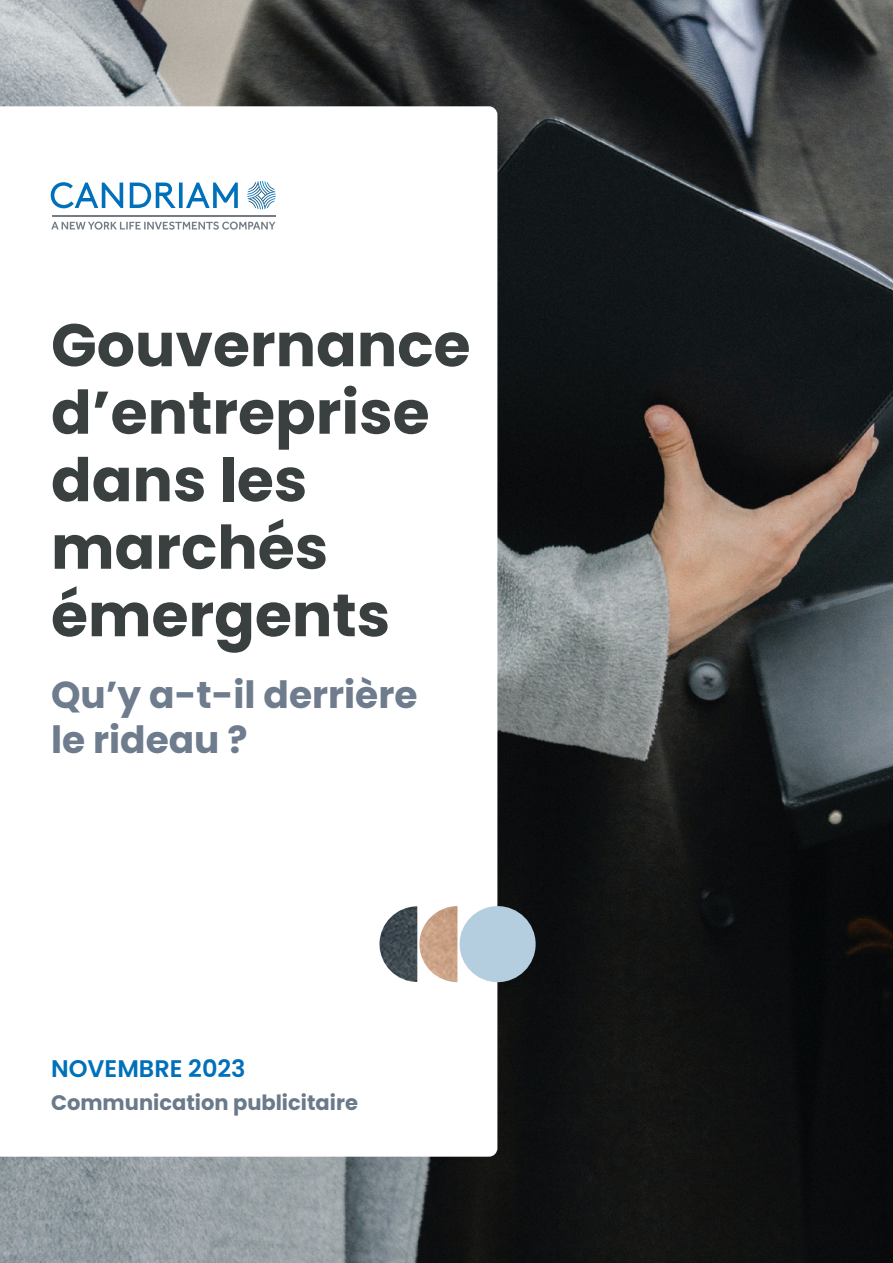
<style>
.page{position:relative;width:893px;height:1263px;background:#fff}
.page>*{position:absolute;margin:0;border:0;box-sizing:border-box;transform-origin:0 0}
.t1{font:700 60px/67.5px "Poppins";color:#39403f}
.t2{font:700 37.5px/45px "Poppins";color:#6e7c8d}
.t3{font:600 24px "Poppins";color:#0070ba}
.t4{font:700 21px "Poppins";color:#6a7a8a}
</style>
<div class="page">
<img style="left:0;top:0;width:893px;height:1263px">
<svg style="left:0;top:106px;width:497px;height:1051px"></svg>
<svg style="left:247px;top:181px;width:29px;height:28px"></svg>
<svg style="left:51px;top:222px;width:224px;height:8px"></svg>
<hr style="left:52px;top:215px;width:224px;height:1px;background:#747c87">
<svg style="left:51px;top:182px;width:187px;height:26px"></svg>
<img style="left:419px;top:906px;width:38px;height:76px">
<img style="left:379px;top:906px;width:38px;height:76px">
<div style="left:460px;top:906px;width:76px;height:76px;background:#b4cddf;border-radius:50%"></div>
<p class="t1" style="left:51px;top:312px;width:421px">Gouvernance d’entreprise dans les marchés émergents</p>
<p class="t2" style="left:51px;top:673px;width:368px">Qu’y a-t-il derrière le rideau ?</p>
<p class="t3" style="left:51px;top:1055px;width:196px">NOVEMBRE 2023</p>
<p class="t4" style="left:51px;top:1090px;width:308px">Communication publicitaire</p>
</div>
